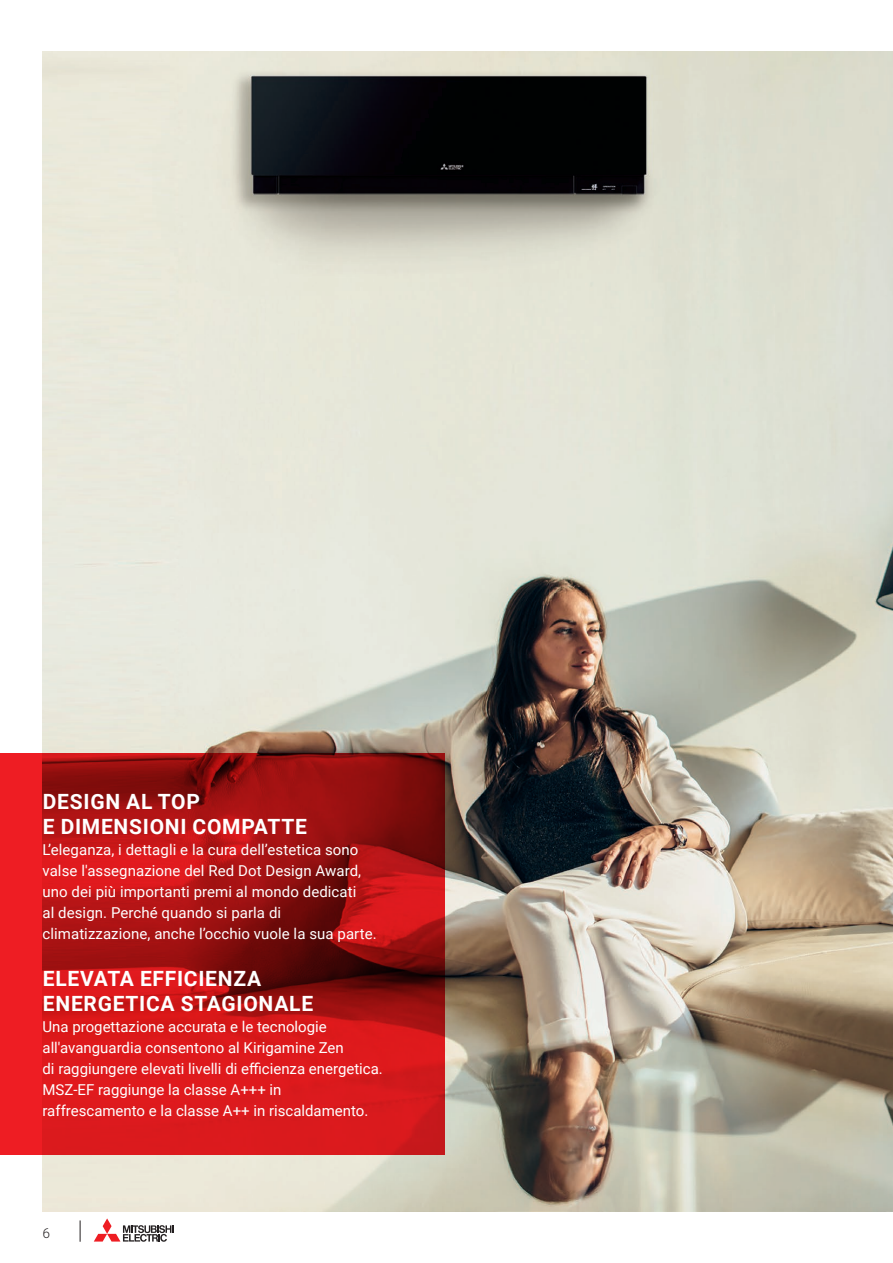
<style>
.page{position:relative;width:893px;height:1263px;background:#fff}
.page>*{position:absolute;margin:0;border:0;box-sizing:border-box;transform-origin:0 0}
.Prodotto__Blocco_t{font:700 21px/25.2px "Roboto";letter-spacing:.035em;color:#fff}
.Prodotto___Paragra{font:15px/21px "Roboto";color:#fff}
.t1{font:300 13.5px "Roboto Mono";color:#231f20}
</style>
<div class="page">
<svg style="left:94px;top:1218px;width:80px;height:24px"></svg>
<svg style="left:80px;top:1220px;width:1px;height:22px"></svg>
<img style="left:43px;top:51px;width:850px;height:1161px">
<svg style="left:0;top:753px;width:444px;height:401px;background:#b91416"></svg>
<p class="Prodotto__Blocco_t" style="left:43px;top:788px;width:159px">DESIGN AL TOP</p>
<p class="Prodotto__Blocco_t" style="left:43px;top:813px;width:266px">E DIMENSIONI COMPATTE</p>
<p class="Prodotto___Paragra" style="left:43px;top:839px;width:320px">L’eleganza, i dettagli e la cura dell’estetica sono valse l'assegnazione del Red Dot Design Award, uno dei più importanti premi al mondo dedicati</p>
<p class="Prodotto___Paragra" style="left:43px;top:902px;width:336px">al design. Perché quando si parla di climatizzazione, anche l’occhio vuole la sua parte.</p>
<p class="Prodotto__Blocco_t" style="left:43px;top:965px;width:272px">ELEVATA EFFICIENZA<br>ENERGETICA STAGIONALE</p>
<p class="Prodotto___Paragra" style="left:43px;top:1015px;width:303px">Una progettazione accurata e le tecnologie all'avanguardia consentono al Kirigamine Zen</p>
<p class="Prodotto___Paragra" style="left:43px;top:1057px;width:342px">di raggiungere elevati livelli di efficienza energetica.</p>
<p class="Prodotto___Paragra" style="left:43px;top:1078px;width:327px">MSZ-EF raggiunge la classe A+++ in raffrescamento e la classe A++ in riscaldamento.</p>
<p class="t1" style="left:43px;top:1224px;width:10px">6</p>
</div>
